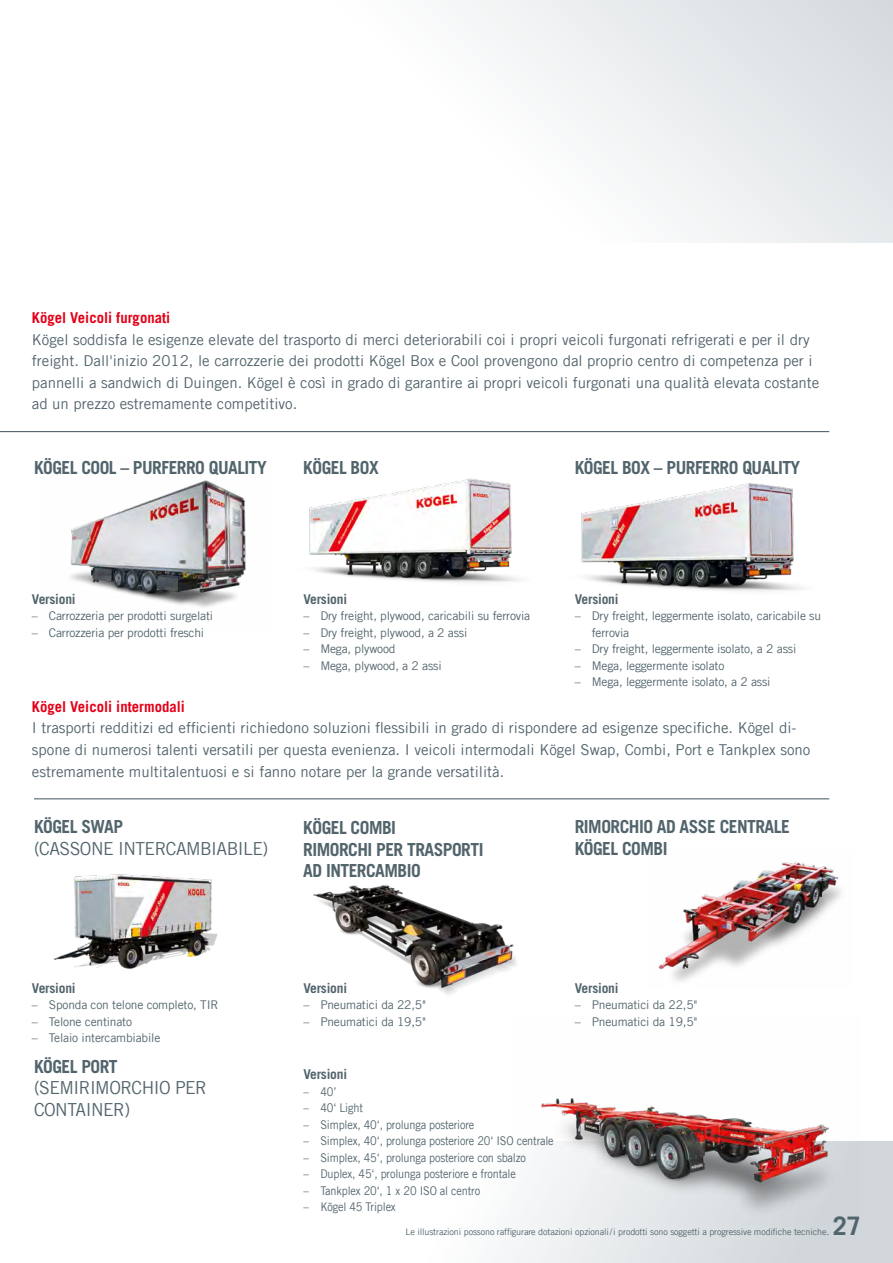
<style>
.page{position:relative;width:893px;height:1263px;background:#fff}
.page>*{position:absolute;margin:0;border:0;box-sizing:border-box;transform-origin:0 0}
.t1{font:700 25.5px "Trade Gothic LT Com";color:#52646c}
.t2{font:700 18px/21.6px "Trade Gothic LT Com";letter-spacing:-.03em;color:#52646c}
.t3{font:18px/21.6px "Trade Gothic LT Com";letter-spacing:-.03em;color:#52646c}
.t4{font:15px/21.6px "Trade Gothic LT Com";color:#52646c}
.t5{font:700 15px "Trade Gothic LT Com";color:#e30018}
.t6{font:700 13.5px "Trade Gothic LT Com";letter-spacing:-.015em;color:#52646c}
.t7{font:12px/16.5px "Trade Gothic LT Com";letter-spacing:-.015em;color:#52646c}
.t8{font:12px "Trade Gothic LT Com";letter-spacing:-.015em;color:#52646c;scale:.91 1}
.t9{font:9px "Trade Gothic LT Com";letter-spacing:-.015em;color:#52646c}
</style>
<div class="page">
<svg style="left:502px;top:1142px;width:391px;height:121px"></svg>
<div style="left:0;top:0;width:893px;height:242px;background:linear-gradient(to right,#fff,#e6e9eb)"></div>
<img style="left:309px;top:478px;width:210px;height:105px">
<img style="left:581px;top:483px;width:221px;height:108px">
<img style="left:70px;top:480px;width:176px;height:128px">
<img style="left:54px;top:874px;width:164px;height:95px">
<img style="left:313px;top:884px;width:204px;height:111px">
<img style="left:659px;top:862px;width:183px;height:120px">
<img style="left:510px;top:1098px;width:350px;height:128px">
<hr style="left:0;top:431px;width:829px;height:1px;background:#52646c">
<hr style="left:34px;top:798px;width:795px;height:1px;background:#52646c">
<p class="t5" style="left:32px;top:308px;width:140px">Kögel Veicoli furgonati</p>
<p class="t4" style="left:32px;top:328px;width:789px">Kögel soddisfa le esigenze elevate del trasporto di merci deteriorabili coi i propri veicoli furgonati refrigerati e per il dry freight. Dall'inizio 2012, le carrozzerie dei prodotti Kögel Box e Cool provengono dal proprio centro di competenza per i pannelli a sandwich di Duingen. Kögel è così in grado di garantire ai propri veicoli furgonati una qualità elevata costante ad un prezzo estremamente competitivo.</p>
<p class="t2" style="left:34px;top:457px;width:234px">KÖGEL COOL – PURFERRO QUALITY</p>
<p class="t2" style="left:303px;top:457px;width:77px">KÖGEL BOX</p>
<p class="t2" style="left:575px;top:457px;width:227px">KÖGEL BOX – PURFERRO QUALITY</p>
<p class="t6" style="left:32px;top:591px;width:45px">Versioni</p>
<p class="t7" style="left:32px;top:608px;width:183px">– Carrozzeria per prodotti surgelati</p>
<p class="t7" style="left:32px;top:624px;width:174px">– Carrozzeria per prodotti freschi</p>
<p class="t6" style="left:303px;top:591px;width:45px">Versioni</p>
<p class="t7" style="left:303px;top:608px;width:228px">– Dry freight, plywood, caricabili su ferrovia</p>
<p class="t7" style="left:303px;top:624px;width:166px">– Dry freight, plywood, a 2 assi</p>
<p class="t7" style="left:303px;top:641px;width:94px">– Mega, plywood</p>
<p class="t7" style="left:303px;top:657px;width:140px">– Mega, plywood, a 2 assi</p>
<p class="t6" style="left:575px;top:591px;width:45px">Versioni</p>
<p class="t7" style="left:592px;top:608px;width:231px;text-indent:-17px">– Dry freight, leggermente isolato, caricabile su ferrovia</p>
<p class="t7" style="left:575px;top:641px;width:223px">– Dry freight, leggermente isolato, a 2 assi</p>
<p class="t7" style="left:575px;top:657px;width:151px">– Mega, leggermente isolato</p>
<p class="t7" style="left:575px;top:674px;width:197px">– Mega, leggermente isolato, a 2 assi</p>
<p class="t5" style="left:32px;top:697px;width:155px">Kögel Veicoli intermodali</p>
<p class="t4" style="left:32px;top:717px;width:780px">I trasporti redditizi ed efficienti richiedono soluzioni flessibili in grado di rispondere ad esigenze specifiche. Kögel di&shy;spone di numerosi talenti versatili per questa evenienza. I veicoli intermodali Kögel Swap, Combi, Port e Tankplex sono estremamente multitalentuosi e si fanno notare per la grande versatilità.</p>
<p class="t2" style="left:34px;top:815px;width:91px">KÖGEL SWAP</p>
<p class="t3" style="left:34px;top:837px;width:236px">(CASSONE INTERCAMBIABILE)</p>
<p class="t2" style="left:303px;top:816px;width:182px">KÖGEL COMBI<br>RIMORCHI PER TRASPORTI<br>AD INTERCAMBIO</p>
<p class="t2" style="left:575px;top:815px;width:216px">RIMORCHIO AD ASSE CENTRALE<br>KÖGEL COMBI</p>
<p class="t6" style="left:32px;top:979px;width:45px">Versioni</p>
<p class="t7" style="left:32px;top:996px;width:188px">– Sponda con telone completo, TIR</p>
<p class="t7" style="left:32px;top:1013px;width:102px">– Telone centinato</p>
<p class="t7" style="left:32px;top:1029px;width:130px">– Telaio intercambiabile</p>
<p class="t2" style="left:34px;top:1055px;width:85px">KÖGEL PORT</p>
<p class="t3" style="left:34px;top:1077px;width:174px">(SEMIRIMORCHIO PER<br>CONTAINER)</p>
<p class="t6" style="left:303px;top:979px;width:45px">Versioni</p>
<p class="t7" style="left:303px;top:996px;width:124px">– Pneumatici da 22,5"</p>
<p class="t7" style="left:303px;top:1013px;width:124px">– Pneumatici da 19,5"</p>
<p class="t6" style="left:575px;top:979px;width:45px">Versioni</p>
<p class="t7" style="left:575px;top:996px;width:124px">– Pneumatici da 22,5"</p>
<p class="t7" style="left:575px;top:1013px;width:124px">– Pneumatici da 19,5"</p>
<p class="t6" style="left:303px;top:1066px;width:45px">Versioni</p>
<p class="t8" style="left:303px;top:1084px;width:38px">– 40’</p>
<p class="t8" style="left:303px;top:1100px;width:67px">– 40‘ Light</p>
<p class="t8" style="left:303px;top:1117px;width:189px">– Simplex, 40‘, prolunga posteriore</p>
<p class="t8" style="left:303px;top:1133px;width:277px">– Simplex, 40‘, prolunga posteriore 20‘ ISO centrale</p>
<p class="t8" style="left:303px;top:1150px;width:246px">– Simplex, 45‘, prolunga posteriore con sbalzo</p>
<p class="t8" style="left:303px;top:1166px;width:235px">– Duplex, 45‘, prolunga posteriore e frontale</p>
<p class="t8" style="left:303px;top:1183px;width:196px">– Tankplex 20‘, 1 x 20 ISO al centro</p>
<p class="t8" style="left:303px;top:1199px;width:103px">– Kögel 45 Triplex</p>
<p class="t9" style="left:406px;top:1227px;width:425px">Le illustrazioni possono raffigurare dotazioni opzionali/i prodotti sono soggetti a progressive modifiche tecniche.</p>
<h1 class="t1" style="left:833px;top:1210px;width:30px">27</h1>
</div>
